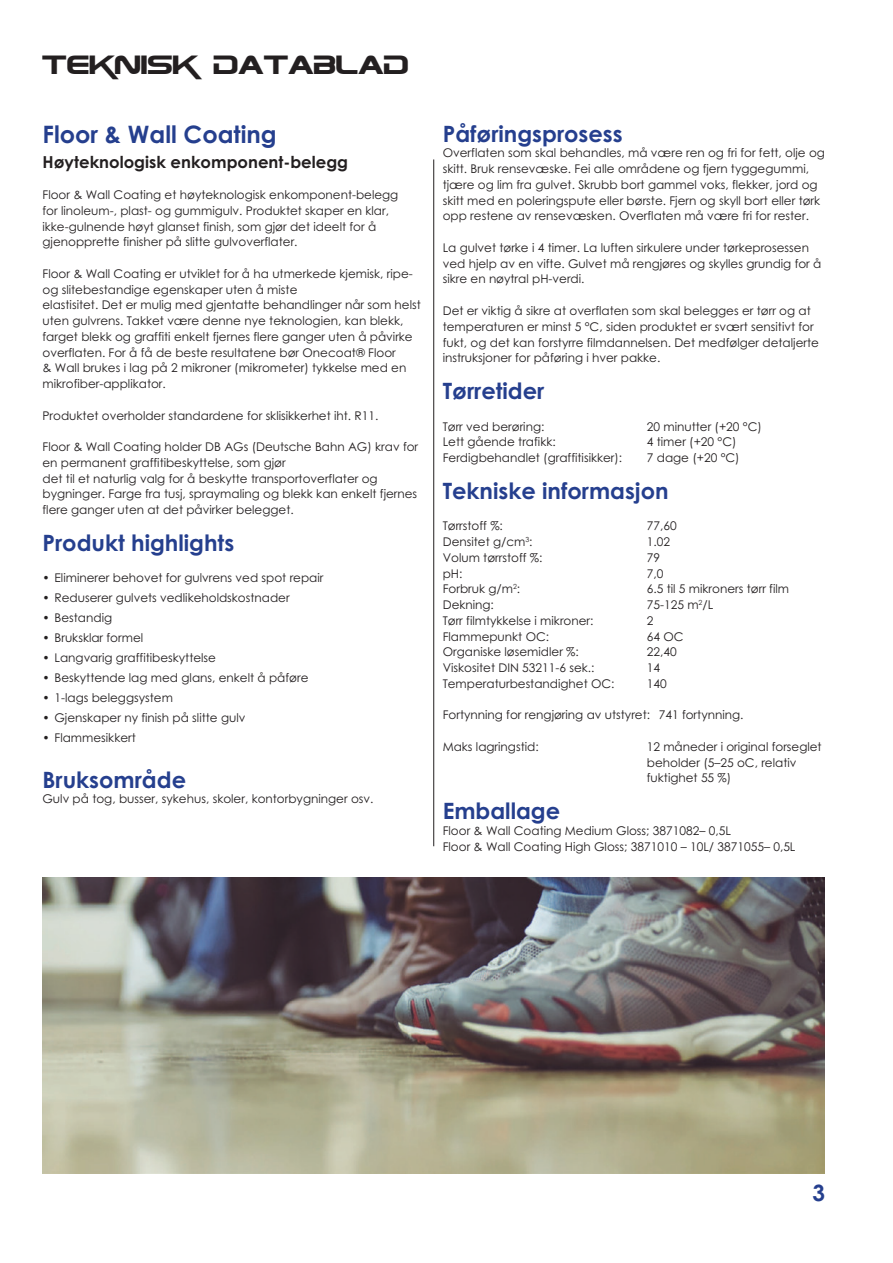
<style>
.page{position:relative;width:893px;height:1263px;background:#fff}
.page>*{position:absolute;margin:0;border:0;box-sizing:border-box;transform-origin:0 0}
.Rubrik_1{font:27px "Zebulon";color:#231f20}
.Rubrik{font:700 24px "Century Gothic Pro";color:#253f8e}
.Rubrik_2{font:700 22.5px "Century Gothic Pro";color:#253f8e}
.Rubrik_3{font:700 16.5px "Century Gothic Pro";color:#231f20}
.Brödtext{font:12px/15.8px "Century Gothic Pro";color:#231f20}
.Brödtext_indrag{font:12px "Century Gothic Pro";color:#231f20}
</style>
<div class="page">
<hr style="left:433px;top:159px;width:1px;height:687px;background:#231f20">
<img style="left:42px;top:877px;width:783px;height:297px">
<p class="Rubrik_1" style="left:43px;top:48px;width:368px">TEKNISK DATABLAD</p>
<p class="Rubrik" style="left:43px;top:119px;width:236px">Floor &amp; Wall Coating</p>
<p class="Rubrik_3" style="left:43px;top:151px;width:307px">Høyteknologisk enkomponent-belegg</p>
<p class="Brödtext" style="left:43px;top:187px;width:357px">Floor &amp; Wall Coating et høyteknologisk enkomponent-belegg for linoleum-, plast- og gummigulv. Produktet skaper en klar, ikke-gulnende høyt glanset finish, som gjør det ideelt for å gjenopprette finisher på slitte gulvoverflater.</p>
<p class="Brödtext" style="left:43px;top:266px;width:372px">Floor &amp; Wall Coating er utviklet for å ha utmerkede kjemisk, ripe&shy;og slitebestandige egenskaper uten å miste</p>
<p class="Brödtext" style="left:43px;top:297px;width:380px">elastisitet. Det er mulig med gjentatte behandlinger når som helst uten gulvrens. Takket være denne nye teknologien, kan blekk, farget blekk og graffiti enkelt fjernes flere ganger uten å påvirke overflaten. For å få de beste resultatene bør Onecoat® Floor<br>&amp; Wall brukes i lag på 2 mikroner (mikrometer) tykkelse med en mikrofiber-applikator.</p>
<p class="Brödtext" style="left:43px;top:407px;width:337px">Produktet overholder standardene for sklisikkerhet iht. R11.</p>
<p class="Brödtext" style="left:43px;top:439px;width:377px">Floor &amp; Wall Coating holder DB AGs (Deutsche Bahn AG) krav for en permanent graffitibeskyttelse, som gjør</p>
<p class="Brödtext" style="left:43px;top:470px;width:376px">det til et naturlig valg for å beskytte transportoverflater og bygninger. Farge fra tusj, spraymaling og blekk kan enkelt fjernes flere ganger uten at det påvirker belegget.</p>
<p class="Rubrik_2" style="left:43px;top:529px;width:193px">Produkt highlights</p>
<p class="Brödtext_indrag" style="left:43px;top:571px;width:282px">• Eliminerer behovet for gulvrens ved spot repair</p>
<p class="Brödtext_indrag" style="left:43px;top:591px;width:249px">• Reduserer gulvets vedlikeholdskostnader</p>
<p class="Brödtext_indrag" style="left:43px;top:611px;width:71px">• Bestandig</p>
<p class="Brödtext_indrag" style="left:43px;top:631px;width:102px">• Bruksklar formel</p>
<p class="Brödtext_indrag" style="left:43px;top:651px;width:175px">• Langvarig graffitibeskyttelse</p>
<p class="Brödtext_indrag" style="left:43px;top:671px;width:267px">• Beskyttende lag med glans, enkelt å påføre</p>
<p class="Brödtext_indrag" style="left:43px;top:691px;width:132px">• 1-lags beleggsystem</p>
<p class="Brödtext_indrag" style="left:43px;top:711px;width:204px">• Gjenskaper ny finish på slitte gulv</p>
<p class="Brödtext_indrag" style="left:43px;top:731px;width:95px">• Flammesikkert</p>
<p class="Rubrik_2" style="left:43px;top:765px;width:145px">Bruksområde</p>
<p class="Brödtext" style="left:43px;top:791px;width:332px">Gulv på tog, busser, sykehus, skoler, kontorbygninger osv.</p>
<p class="Rubrik_2" style="left:443px;top:120px;width:181px">Påføringsprosess</p>
<p class="Brödtext" style="left:443px;top:145px;width:384px">Overflaten som skal behandles, må være ren og fri for fett, olje og skitt. Bruk rensevæske. Fei alle områdene og fjern tyggegummi, tjære og lim fra gulvet. Skrubb bort gammel voks, flekker, jord og skitt med en poleringspute eller børste. Fjern og skyll bort eller tørk opp restene av rensevæsken. Overflaten må være fri for rester.</p>
<p class="Brödtext" style="left:443px;top:240px;width:380px">La gulvet tørke i 4 timer. La luften sirkulere under tørkeprosessen ved hjelp av en vifte. Gulvet må rengjøres og skylles grundig for å sikre en nøytral pH-verdi.</p>
<p class="Brödtext" style="left:443px;top:303px;width:378px">Det er viktig å sikre at overflaten som skal belegges er tørr og at temperaturen er minst 5 °C, siden produktet er svært sensitivt for fukt, og det kan forstyrre filmdannelsen. Det medfølger detaljerte instruksjoner for påføring i hver pakke.</p>
<p class="Rubrik_2" style="left:443px;top:377px;width:103px">Tørretider</p>
<p class="Brödtext" style="left:443px;top:418px;width:103px">Tørr ved berøring:</p>
<p class="Brödtext" style="left:647px;top:418px;width:117px">20 minutter (+20 °C)</p>
<p class="Brödtext" style="left:443px;top:434px;width:114px">Lett gående trafikk:</p>
<p class="Brödtext" style="left:647px;top:434px;width:91px">4 timer (+20 °C)</p>
<p class="Brödtext" style="left:443px;top:450px;width:181px">Ferdigbehandlet (graffitisikker):</p>
<p class="Brödtext" style="left:647px;top:450px;width:94px">7 dage (+20 °C)</p>
<p class="Rubrik_2" style="left:443px;top:477px;width:227px">Tekniske informasjon</p>
<p class="Brödtext" style="left:443px;top:518px;width:62px">Tørrstoff %:</p>
<p class="Brödtext" style="left:647px;top:518px;width:31px">77,60</p>
<p class="Brödtext" style="left:443px;top:534px;width:91px">Densitet g/cm<sup>3</sup>:</p>
<p class="Brödtext" style="left:647px;top:534px;width:25px">1.02</p>
<p class="Brödtext" style="left:443px;top:549px;width:101px">Volum tørrstoff %:</p>
<p class="Brödtext" style="left:647px;top:549px;width:15px">79</p>
<p class="Brödtext" style="left:443px;top:565px;width:21px">pH:</p>
<p class="Brödtext" style="left:647px;top:565px;width:18px">7,0</p>
<p class="Brödtext" style="left:443px;top:581px;width:79px">Forbruk g/m<sup>2</sup>:</p>
<p class="Brödtext" style="left:647px;top:581px;width:144px">6.5 til 5 mikroners tørr film</p>
<p class="Brödtext" style="left:443px;top:597px;width:53px">Dekning:</p>
<p class="Brödtext" style="left:647px;top:597px;width:68px">75-125 m<sup>2</sup>/L</p>
<p class="Brödtext" style="left:443px;top:612px;width:152px">Tørr filmtykkelse i mikroner:</p>
<p class="Brödtext" style="left:647px;top:612px;width:8px">2</p>
<p class="Brödtext" style="left:443px;top:628px;width:108px">Flammepunkt OC:</p>
<p class="Brödtext" style="left:647px;top:628px;width:38px">64 OC</p>
<p class="Brödtext" style="left:443px;top:644px;width:138px">Organiske løsemidler %:</p>
<p class="Brödtext" style="left:647px;top:644px;width:31px">22,40</p>
<p class="Brödtext" style="left:443px;top:660px;width:153px">Viskositet DIN 53211-6 sek.:</p>
<p class="Brödtext" style="left:647px;top:660px;width:15px">14</p>
<p class="Brödtext" style="left:443px;top:675px;width:173px">Temperaturbestandighet OC:</p>
<p class="Brödtext" style="left:647px;top:675px;width:21px">140</p>
<p class="Brödtext" style="left:443px;top:707px;width:302px">Fortynning for rengjøring av utstyret: 741 fortynning.</p>
<p class="Brödtext" style="left:443px;top:738px;width:97px">Maks lagringstid:</p>
<p class="Brödtext" style="left:647px;top:738px;width:176px">12 måneder i original forseglet beholder (5–25 oC, relativ fuktighet 55 %)</p>
<p class="Rubrik_2" style="left:443px;top:797px;width:119px">Emballage</p>
<p class="Brödtext" style="left:443px;top:822px;width:290px">Floor &amp; Wall Coating Medium Gloss; 3871082– 0,5L</p>
<p class="Brödtext" style="left:443px;top:838px;width:354px">Floor &amp; Wall Coating High Gloss; 3871010 – 10L/ 3871055– 0,5L</p>
<h3 class="Rubrik_2" style="left:812px;top:1179px;width:14px">3</h3>
</div>
